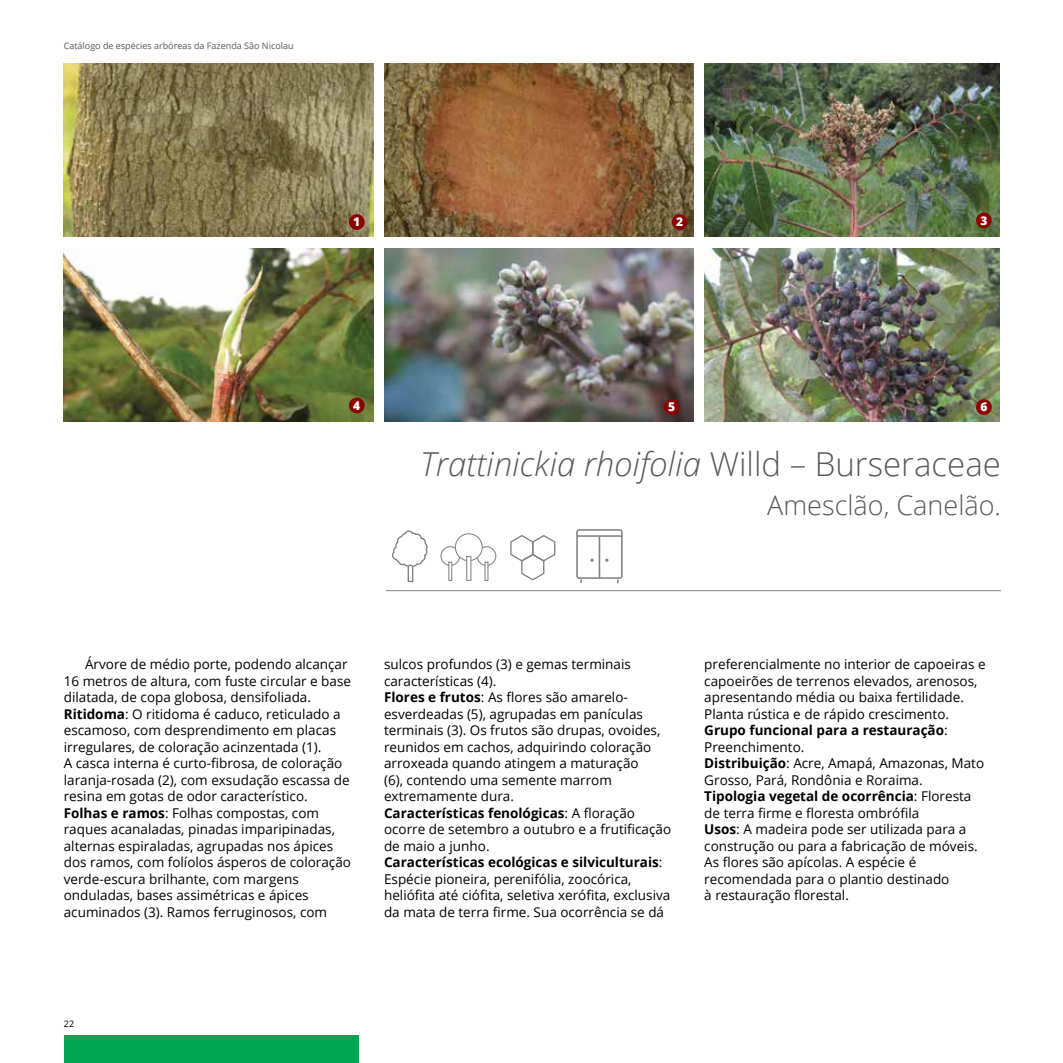
<style>
.page{position:relative;width:1063px;height:1063px;background:#fff}
.page>*{position:absolute;margin:0;border:0;box-sizing:border-box;transform-origin:0 0}
.t1{font:italic 300 33px "Open Sans";color:#58595b}
.t2{font:300 27px "Open Sans";color:#58595b}
.t3{font:13.5px/16.5px "Open Sans";color:#000}
.t4{font:800 12px "Open Sans";color:#fff}
.t5{font:9px "Open Sans";color:#58595b}
.t6{font:9px "Open Sans";color:#000}
.s1{font-style:normal}
.s2{font-weight:700}
</style>
<div class="page">
<div style="left:64px;top:1035px;width:295px;height:28px;background:#00a651"></div>
<img style="left:384px;top:64px;width:309px;height:173px">
<img style="left:705px;top:64px;width:294px;height:173px">
<img style="left:64px;top:64px;width:309px;height:173px">
<img style="left:384px;top:249px;width:309px;height:173px">
<img style="left:705px;top:249px;width:294px;height:173px">
<img style="left:64px;top:249px;width:309px;height:173px">
<div style="left:349px;top:398px;width:16px;height:15px;background:#8b0304;border-radius:50%"></div>
<div style="left:976px;top:213px;width:16px;height:15px;background:#8b0304;border-radius:50%"></div>
<div style="left:349px;top:214px;width:16px;height:16px;background:#8b0304;border-radius:50%"></div>
<div style="left:672px;top:214px;width:16px;height:16px;background:#8b0304;border-radius:50%"></div>
<div style="left:664px;top:399px;width:16px;height:16px;background:#8b0304;border-radius:50%"></div>
<div style="left:976px;top:399px;width:16px;height:16px;background:#8b0304;border-radius:50%"></div>
<div style="left:440px;top:546px;width:20px;height:20px;border:1px solid #808285;border-radius:50%"></div>
<svg style="left:448px;top:561px;width:5px;height:20px"></svg>
<div style="left:477px;top:546px;width:19px;height:20px;border:1px solid #808285;border-radius:50%"></div>
<svg style="left:484px;top:561px;width:5px;height:20px"></svg>
<div style="left:455px;top:534px;width:27px;height:27px;background:#fff;border-radius:50%"></div>
<div style="left:455px;top:533px;width:28px;height:28px;border:1px solid #808285;border-radius:50%"></div>
<svg style="left:466px;top:555px;width:6px;height:26px"></svg>
<hr style="left:386px;top:590px;width:615px;height:1px;background:#808285">
<div style="left:408px;top:564px;width:5px;height:18px;border:1px solid #808285"></div>
<svg style="left:391px;top:530px;width:37px;height:38px"></svg>
<svg style="left:510px;top:535px;width:46px;height:46px"></svg>
<svg style="left:576px;top:529px;width:47px;height:54px"></svg>
<p class="t5" style="left:64px;top:40px;width:231px">Catálogo de espécies arbóreas da Fazenda São Nicolau</p>
<p class="t4" style="left:353px;top:213px;width:9px">1</p>
<p class="t4" style="left:676px;top:213px;width:9px">2</p>
<p class="t4" style="left:980px;top:211px;width:9px">3</p>
<p class="t4" style="left:353px;top:396px;width:9px">4</p>
<p class="t4" style="left:668px;top:398px;width:9px">5</p>
<p class="t4" style="left:980px;top:398px;width:9px">6</p>
<h1 class="t1" style="left:420px;top:442px;width:582px">Trattinickia rhoifolia <span class="s1">Willd – Burseraceae</span></h1>
<h2 class="t2" style="left:767px;top:487px;width:235px">Amesclão, Canelão.</h2>
<p class="t3" style="left:64px;top:656px;width:289px;text-indent:21px">Árvore de médio porte, podendo alcançar 16 metros de altura, com fuste circular e base dilatada, de copa globosa, densifoliada.<br><span class="s2">Ritidoma</span>: O ritidoma é caduco, reticulado a escamoso, com desprendimento em placas irregulares, de coloração acinzentada (1).<br>A casca interna é curto-fibrosa, de coloração laranja-rosada (2), com exsudação escassa de resina em gotas de odor característico.<br><span class="s2">Folhas e ramos</span>: Folhas compostas, com raques acanaladas, pinadas imparipinadas, alternas espiraladas, agrupadas nos ápices dos ramos, com folíolos ásperos de coloração verde-escura brilhante, com margens onduladas, bases assimétricas e ápices acuminados (3). Ramos ferruginosos, com</p>
<p class="t3" style="left:384px;top:656px;width:289px">sulcos profundos (3) e gemas terminais características (4).<br><span class="s2">Flores e frutos</span>: As flores são amarelo&shy;esverdeadas (5), agrupadas em panículas terminais (3). Os frutos são drupas, ovoides, reunidos em cachos, adquirindo coloração arroxeada quando atingem a maturação<br>(6), contendo uma semente marrom extremamente dura.<br><span class="s2">Características fenológicas</span>: A floração ocorre de setembro a outubro e a frutificação de maio a junho.<br><span class="s2">Características ecológicas e silviculturais</span>:<br>Espécie pioneira, perenifólia, zoocórica, heliófita até ciófita, seletiva xerófita, exclusiva da mata de terra firme. Sua ocorrência se dá</p>
<p class="t3" style="left:704px;top:656px;width:283px">preferencialmente no interior de capoeiras e capoeirões de terrenos elevados, arenosos, apresentando média ou baixa fertilidade.<br>Planta rústica e de rápido crescimento.<br><span class="s2">Grupo funcional para a restauração</span>:<br>Preenchimento.<br><span class="s2">Distribuição</span>: Acre, Amapá, Amazonas, Mato Grosso, Pará, Rondônia e Roraima.<br><span class="s2">Tipologia vegetal de ocorrência</span>: Floresta de terra firme e floresta ombrófila<br><span class="s2">Usos</span>: A madeira pode ser utilizada para a construção ou para a fabricação de móveis.<br>As flores são apícolas. A espécie é recomendada para o plantio destinado<br>à restauração florestal.</p>
<p class="t6" style="left:64px;top:1017px;width:12px">22</p>
</div>
